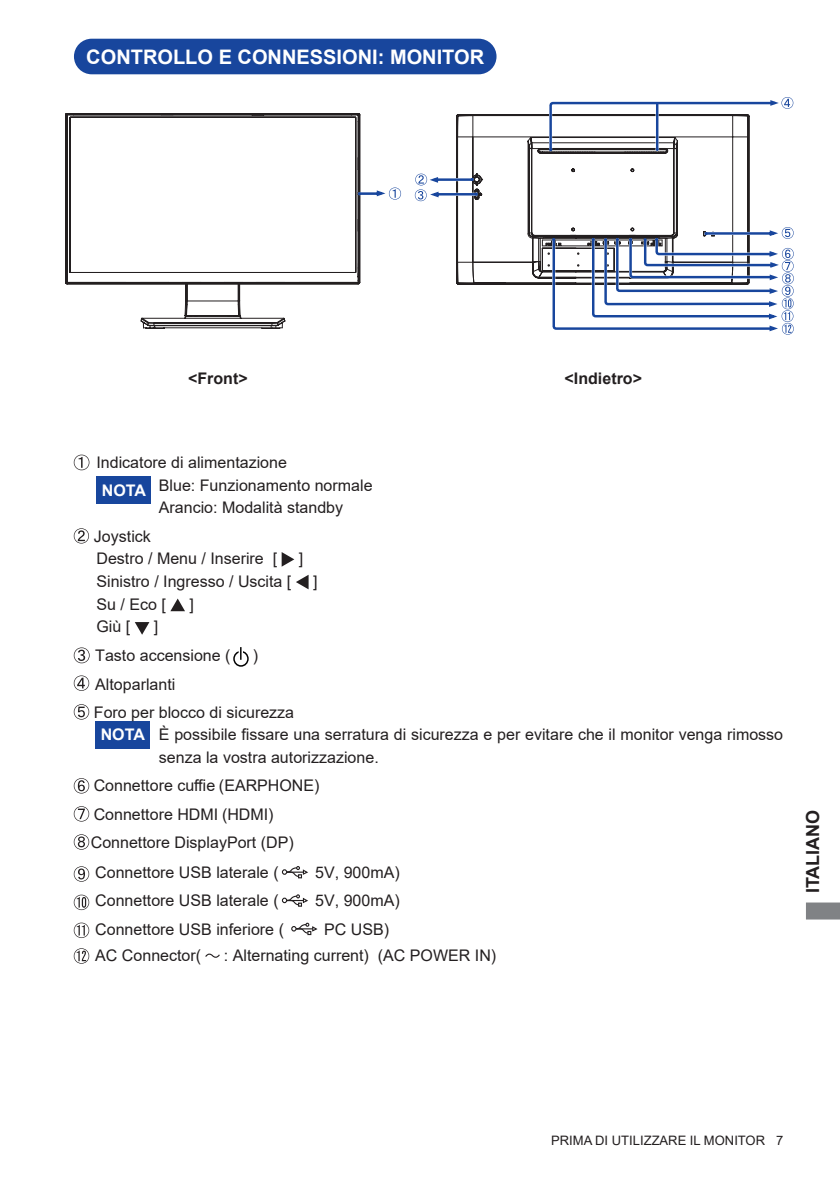
<style>
.page{position:relative;width:840px;height:1191px;background:#fff}
.page>*{position:absolute;margin:0;border:0;box-sizing:border-box;transform-origin:0 0}
.t1{font:700 20px "Arial";color:#fff}
.t2{font:700 18px "Arial";color:#231f20}
.t3{font:16px/22.6px "Arial";color:#231f20}
.t4{font:700 16px "Arial";color:#231f20}
.t5{font:700 16px "Arial";color:#fff}
.t6{font:13px "Arial";color:#231f20}
</style>
<div class="page">
<svg style="left:806px;top:902px;width:33px;height:17px"></svg>
<div style="left:75px;top:40px;width:420px;height:33px;background:#18469d;border-radius:17px"></div>
<div style="left:74px;top:39px;width:422px;height:35px;border:2px solid #18469d;border-radius:17px"></div>
<div style="left:233px;top:651px;width:15px;height:15px;border:1px solid #000;border-radius:50%"></div>
<svg style="left:238px;top:647px;width:5px;height:13px"></svg>
<svg style="left:240px;top:647px;width:1px;height:13px"></svg>
<div style="left:95px;top:721px;width:55px;height:27px;background:#18469d"></div>
<div style="left:96px;top:477px;width:55px;height:27px;background:#18469d"></div>
<svg style="left:65px;top:113px;width:295px;height:216px"></svg>
<svg style="left:66px;top:114px;width:293px;height:212px"></svg>
<svg style="left:70px;top:117px;width:331px;height:156px"></svg>
<svg style="left:456px;top:114px;width:292px;height:170px"></svg>
<svg style="left:547px;top:97px;width:245px;height:55px"></svg>
<svg style="left:414px;top:174px;width:65px;height:27px"></svg>
<svg style="left:550px;top:168px;width:243px;height:167px"></svg>
<svg style="left:74px;top:454px;width:15px;height:16px"></svg>
<svg style="left:74px;top:528px;width:15px;height:15px"></svg>
<svg style="left:281px;top:552px;width:13px;height:14px"></svg>
<svg style="left:296px;top:575px;width:12px;height:14px"></svg>
<svg style="left:170px;top:598px;width:15px;height:13px"></svg>
<svg style="left:135px;top:622px;width:14px;height:13px"></svg>
<svg style="left:74px;top:647px;width:15px;height:16px"></svg>
<svg style="left:74px;top:675px;width:15px;height:16px"></svg>
<svg style="left:74px;top:704px;width:15px;height:15px"></svg>
<svg style="left:74px;top:778px;width:15px;height:15px"></svg>
<svg style="left:74px;top:806px;width:15px;height:15px"></svg>
<svg style="left:74px;top:834px;width:15px;height:15px"></svg>
<svg style="left:74px;top:866px;width:15px;height:15px"></svg>
<svg style="left:282px;top:866px;width:26px;height:12px"></svg>
<svg style="left:74px;top:894px;width:15px;height:16px"></svg>
<svg style="left:282px;top:894px;width:26px;height:12px"></svg>
<svg style="left:74px;top:922px;width:15px;height:16px"></svg>
<svg style="left:291px;top:922px;width:27px;height:13px"></svg>
<svg style="left:74px;top:948px;width:15px;height:15px"></svg>
<svg style="left:205px;top:953px;width:15px;height:4px"></svg>
<p class="t1" style="left:86px;top:43px;width:399px">CONTROLLO E CONNESSIONI: MONITOR</p>
<p class="t4" style="left:188px;top:367px;width:61px">&lt;Front&gt;</p>
<p class="t4" style="left:564px;top:367px;width:79px">&lt;Indietro&gt;</p>
<p class="t3" style="left:159px;top:451px;width:215px;text-indent:-62px">Indicatore di alimentazione<br>Blue: Funzionamento normale<br>Arancio: Modalità standby</p>
<p class="t3" style="left:94px;top:525px;width:185px">Joystick<br>Destro / Menu / Inserire [</p>
<p class="t5" style="left:102px;top:479px;width:46px">NOTA</p>
<p class="t3" style="left:298px;top:547px;width:6px">]</p>
<p class="t3" style="left:96px;top:570px;width:196px">Sinistro / Ingresso / Uscita [</p>
<p class="t3" style="left:313px;top:570px;width:6px">]</p>
<p class="t3" style="left:96px;top:593px;width:71px">Su / Eco [</p>
<p class="t3" style="left:189px;top:593px;width:6px">]</p>
<p class="t3" style="left:96px;top:615px;width:35px">Giù [</p>
<p class="t3" style="left:95px;top:612px;width:137px;line-height:28.4px;text-indent:59px">]<br>Tasto accensione (</p>
<p class="t3" style="left:253px;top:644px;width:7px">)</p>
<p class="t3" style="left:94px;top:670px;width:202px;line-height:28px">Altoparlanti<br>Foro per blocco di sicurezza</p>
<p class="t3" style="left:159px;top:723px;width:625px">È possibile fissare una serratura di sicurezza e per evitare che il monitor venga rimosso senza la vostra autorizzazione.</p>
<p class="t3" style="left:91px;top:771px;width:230px;line-height:28.4px">Connettore cuffie (EARPHONE)<br>Connettore HDMI (HDMI)<br>Connettore DisplayPort (DP)</p>
<p class="t3" style="left:95px;top:861px;width:185px">Connettore USB laterale (</p>
<p class="t3" style="left:315px;top:861px;width:86px">5V, 900mA)</p>
<p class="t3" style="left:95px;top:889px;width:185px">Connettore USB laterale (</p>
<p class="t3" style="left:315px;top:889px;width:86px">5V, 900mA)</p>
<p class="t3" style="left:95px;top:917px;width:190px">Connettore USB inferiore (</p>
<p class="t3" style="left:324px;top:917px;width:66px">PC USB)</p>
<p class="t3" style="left:95px;top:944px;width:107px">AC Connector(</p>
<p class="t3" style="left:224px;top:944px;width:274px">: Alternating current) (AC POWER IN)</p>
<p class="t5" style="left:101px;top:723px;width:46px">NOTA</p>
<p class="t2" style="left:799px;top:893px;width:85px;rotate:-90deg">ITALIANO</p>
<p class="t6" style="left:551px;top:1131px;width:233px">PRIMA DI UTILIZZARE IL MONITOR 7</p>
</div>
